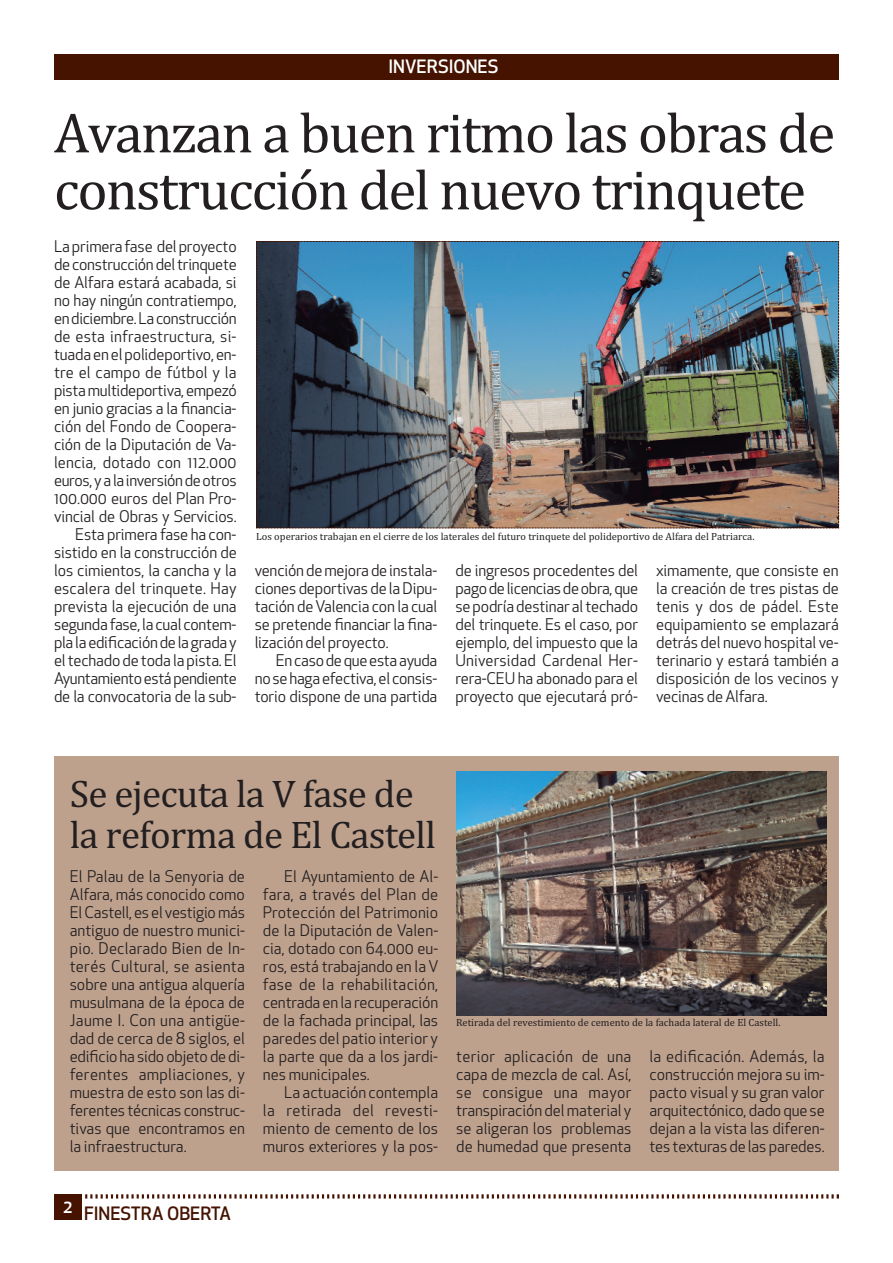
<style>
.page{position:relative;width:893px;height:1263px;background:#fff}
.page>*{position:absolute;margin:0;border:0;box-sizing:border-box;transform-origin:0 0}
.t1{font:57px/57px "Cambria";letter-spacing:-.03em;color:#231f20}
.t2{font:39px/40.5px "Cambria";letter-spacing:-.02em;color:#231f20}
.t3{font:500 18px "Apex New";color:#451300}
.t4{font:500 18px "Apex New";color:#fff}
.t5{font:15.75px/18px "Apex New";letter-spacing:-.01em;color:#231f20;text-align:justify}
.t6{font:10.5px "Cambria";color:#231f20}
</style>
<div class="page">
<div style="left:54px;top:54px;width:785px;height:26px;background:#451300"></div>
<svg style="left:85px;top:1194px;width:754px;height:4px"></svg>
<div style="left:54px;top:1194px;width:27px;height:26px;background:#451300"></div>
<div style="left:54px;top:756px;width:785px;height:415px;background:#bea18d"></div>
<img style="left:456px;top:771px;width:370px;height:245px">
<img style="left:256px;top:241px;width:583px;height:288px">
<p class="t4" style="left:388px;top:60px;width:111px">INVERSIONES</p>
<h1 class="t1" style="left:54px;top:104px;width:783px">Avanzan a buen ritmo las obras de construcción del nuevo trinquete</h1>
<p class="t5" style="left:54px;top:239px;width:184px;text-align:right">Laprimera fase delproyecto deconstruccióndeltrinquete de Alfara estará acabada, si no hay ningún contratiempo, endiciembre.Laconstrucción de esta infraestructura, si&shy;tuadaenelpolideportivo,en&shy;tre el campo de fútbol y la pistamultideportiva,empezó en junio gracias a la financia&shy;ción del Fondo de Coopera&shy;ción de la Diputación de Va&shy;lencia, dotado con 112.000 euros,yalainversióndeotros<br>100.000 euros del Plan Pro&shy;vincial de Obras y Servicios.<br>Esta primera fase ha con&shy;sistido en la construcción de los cimientos, la cancha y la escalera del trinquete. Hay prevista la ejecución de una segundafase,lacual contem&shy;plalaedificacióndelagraday eltechado de toda la pista.El<br>Ayuntamientoestápendiente de la convocatoria de la sub-</p>
<p class="t6" style="left:256px;top:530px;width:500px">Los operarios trabajan en el cierre de los laterales del futuro trinquete del polideportivo de Alfara del Patriarca.</p>
<p class="t5" style="left:255px;top:563px;width:184px">vencióndemejoradeinstala&shy;ciones deportivas de laDipu&shy;tación deValencia con la cual se pretende financiar la fina&shy;lización del proyecto.</p>
<p class="t5" style="left:255px;top:653px;width:184px;text-indent:21px">Encasodequeestaayuda nosehagaefectiva,el consis&shy;torio dispone de una partida</p>
<p class="t5" style="left:455px;top:563px;width:184px">de ingresos procedentes del pagodelicenciasdeobra,que sepodríadestinar altechado del trinquete. Es el caso, por ejemplo, del impuesto que la Universidad Cardenal Her&shy;rera-CEU ha abonado para el proyecto que ejecutará pró-</p>
<p class="t5" style="left:656px;top:563px;width:184px">ximamente, que consiste en la creación de tres pistas de tenis y dos de pádel. Este equipamiento se emplazará detrás del nuevo hospital ve&shy;terinario y estará también a disposición de los vecinos y vecinas de Alfara.</p>
<h2 class="t2" style="left:70px;top:774px;width:368px">Se ejecuta la V fase de la reforma de El Castell</h2>
<p class="t5" style="left:70px;top:869px;width:177px">El Palau de la Senyoria de Alfara, más conocido como ElCastell, es el vestigiomás antiguo de nuestro munici&shy;pio. Declarado Bien de In&shy;terés Cultural, se asienta sobre una antigua alquería musulmana de la época de Jaume I. Con una antigüe&shy;dad de cerca de 8 siglos, el edificioha sidoobjetodedi&shy;ferentes ampliaciones, y muestra de esto son las di&shy;ferentes técnicas construc&shy;tivas que encontramos en la infraestructura.</p>
<p class="t5" style="left:263px;top:869px;width:177px;text-indent:21px">El Ayuntamiento de Al&shy;fara, a través del Plan de Protección del Patrimonio de la Diputación de Valen&shy;cia, dotado con 64.000 eu&shy;ros, está trabajando en la V fase de la rehabilitación, centrada en la recuperación de la fachada principal, las paredes del patio interior y la parte que da a los jardi&shy;nes municipales.</p>
<p class="t5" style="left:263px;top:1085px;width:177px;text-indent:21px">La actuación contempla la retirada del revesti&shy;miento de cemento de los muros exteriores y la pos-</p>
<p class="t4" style="left:63px;top:1199px;width:11px">2</p>
<p class="t3" style="left:84px;top:1206px;width:148px">FINESTRA OBERTA</p>
<p class="t6" style="left:456px;top:1016px;width:326px">Retirada del revestimiento de cemento de la fachada lateral de El Castell.</p>
<p class="t5" style="left:456px;top:1049px;width:177px">terior aplicación de una capa de mezcla de cal. Así, se consigue una mayor transpiración delmaterial y se aligeran los problemas de humedad que presenta</p>
<p class="t5" style="left:649px;top:1049px;width:177px">la edificación. Además, la construcción mejora su im&shy;pacto visual y su gran valor arquitectónico, dado que se dejan a la vista las diferen&shy;tes texturas de las paredes.</p>
</div>
